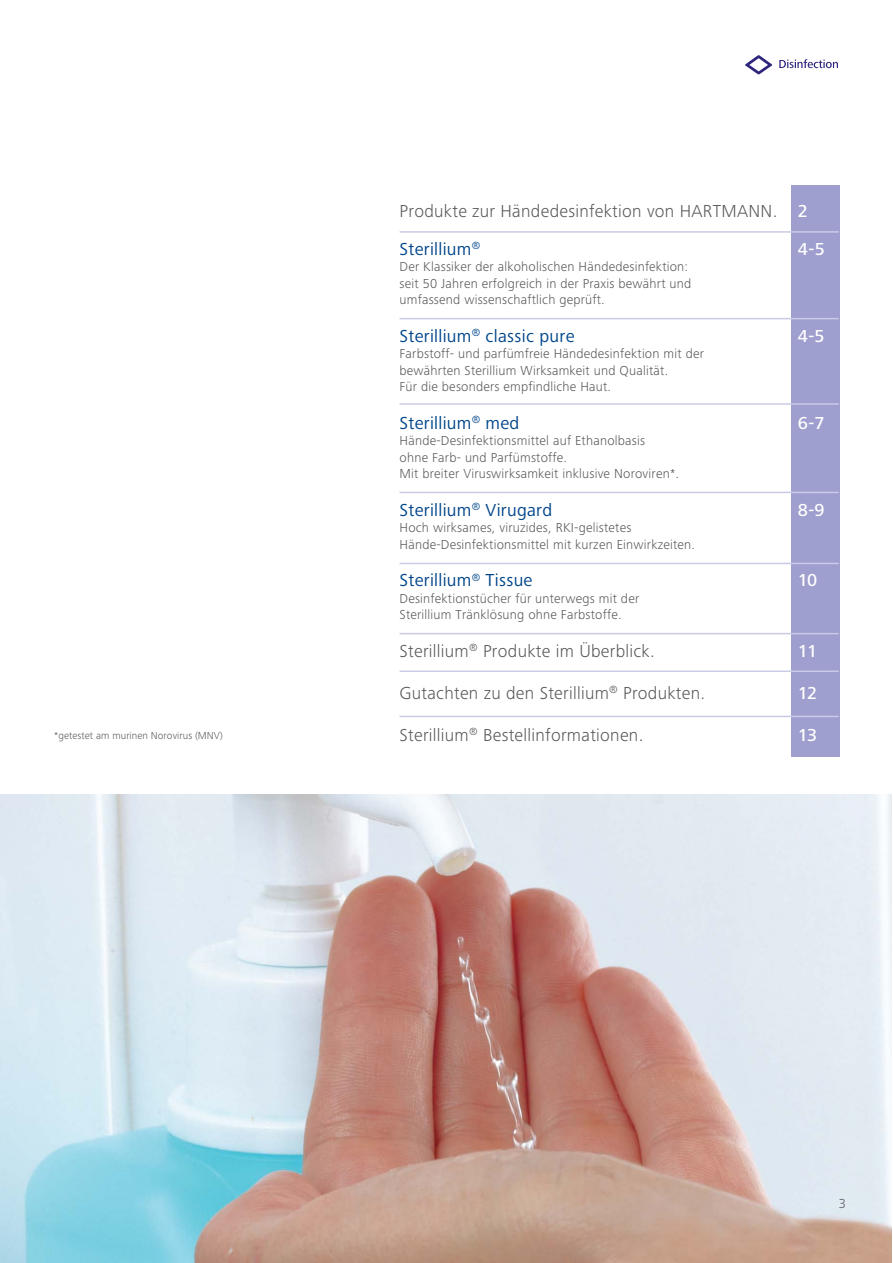
<style>
.page{position:relative;width:893px;height:1263px;background:#fff}
.page>*{position:absolute;margin:0;border:0;box-sizing:border-box;transform-origin:0 0}
.t1{font:300 18px/37.5px "Frutiger Next LTW1 G";letter-spacing:.015em;color:#58595b}
.t2{font:18px "Frutiger Next LTW1 G";letter-spacing:.015em;color:#00468b}
.t3{font:500 18px "Frutiger Next LTW1 G";letter-spacing:-.055em;color:#fff}
.t4{font:300 13.5px/16.5px "Frutiger Next LTW1 G";letter-spacing:.015em;color:#58595b}
.t5{font:300 10.5px "Frutiger Next LTW1 G";letter-spacing:.005em;color:#58595b}
.s1{font-weight:500;color:#fff}
.s2{font-weight:400;color:#00468b}
</style>
<div class="page">
<div style="left:791px;top:185px;width:48px;height:572px;background:#9e9ecf"></div>
<img style="left:0;top:794px;width:891px;height:469px">
<svg style="left:745px;top:55px;width:27px;height:19px"></svg>
<svg style="left:779px;top:59px;width:59px;height:9px"></svg>
<hr style="left:400px;top:231px;width:439px;height:2px;background:#cacbe6">
<hr style="left:400px;top:318px;width:439px;height:1px;background:#cacbe6">
<hr style="left:400px;top:403px;width:439px;height:2px;background:#cacbe6">
<hr style="left:400px;top:633px;width:439px;height:1px;background:#cacbe6">
<hr style="left:400px;top:492px;width:439px;height:1px;background:#cacbe6">
<hr style="left:400px;top:563px;width:439px;height:1px;background:#cacbe6">
<hr style="left:400px;top:670px;width:439px;height:2px;background:#cacbe6">
<hr style="left:400px;top:716px;width:439px;height:1px;background:#cacbe6">
<p class="t5" style="left:54px;top:731px;width:170px">*getestet am murinen Norovirus (MNV)</p>
<h1 class="t1" style="left:400px;top:194px;width:410px">Produkte zur Händedesinfektion von HARTMANN. <span class="s1">2<br></span><span class="s2">Sterillium</span><sup>®</sup></h1>
<h1 class="t3" style="left:798px;top:242px;width:28px">4-5</h1>
<p class="t4" style="left:400px;top:259px;width:293px">Der Klassiker der alkoholischen Händedesinfektion: seit 50 Jahren erfolgreich in der Praxis bewährt und umfassend wissenschaftlich geprüft.</p>
<h1 class="t2" style="left:400px;top:329px;width:176px">Sterillium<sup>®</sup> classic pure</h1>
<h1 class="t3" style="left:798px;top:329px;width:28px">4-5</h1>
<p class="t4" style="left:400px;top:346px;width:306px">Farbstoff- und parfümfreie Händedesinfektion mit der bewährten Sterillium Wirksamkeit und Qualität.<br>Für die besonders empfindliche Haut.</p>
<h1 class="t2" style="left:400px;top:416px;width:121px">Sterillium<sup>®</sup> med</h1>
<h1 class="t3" style="left:798px;top:416px;width:28px">6-7</h1>
<p class="t4" style="left:400px;top:433px;width:281px">Hände-Desinfektionsmittel auf Ethanolbasis<br>ohne Farb- und Parfümstoffe.<br>Mit breiter Viruswirksamkeit inklusive Noroviren*.</p>
<h1 class="t2" style="left:400px;top:503px;width:154px">Sterillium<sup>®</sup> Virugard</h1>
<h1 class="t3" style="left:798px;top:503px;width:28px">8-9</h1>
<p class="t4" style="left:400px;top:520px;width:297px">Hoch wirksames, viruzides, RKI-gelistetes<br>Hände-Desinfektionsmittel mit kurzen Einwirkzeiten.</p>
<h1 class="t2" style="left:400px;top:573px;width:134px">Sterillium<sup>®</sup> Tissue</h1>
<h1 class="t3" style="left:798px;top:573px;width:21px">10</h1>
<p class="t4" style="left:400px;top:591px;width:241px">Desinfektionstücher für unterwegs mit der<br>Sterillium Tränklösung ohne Farbstoffe.</p>
<h1 class="t1" style="left:400px;top:633px;width:257px">Sterillium<sup>®</sup> Produkte im Überblick.</h1>
<h1 class="t3" style="left:798px;top:644px;width:21px">11</h1>
<h1 class="t1" style="left:400px;top:675px;width:307px">Gutachten zu den Sterillium<sup>®</sup> Produkten.</h1>
<h1 class="t3" style="left:798px;top:686px;width:21px">12</h1>
<h1 class="t1" style="left:400px;top:717px;width:264px">Sterillium<sup>®</sup> Bestellinformationen.<span class="s1">12</span></h1>
<h1 class="t3" style="left:798px;top:728px;width:21px">13</h1>
<p class="t4" style="left:839px;top:1196px;width:9px">3</p>
</div>
